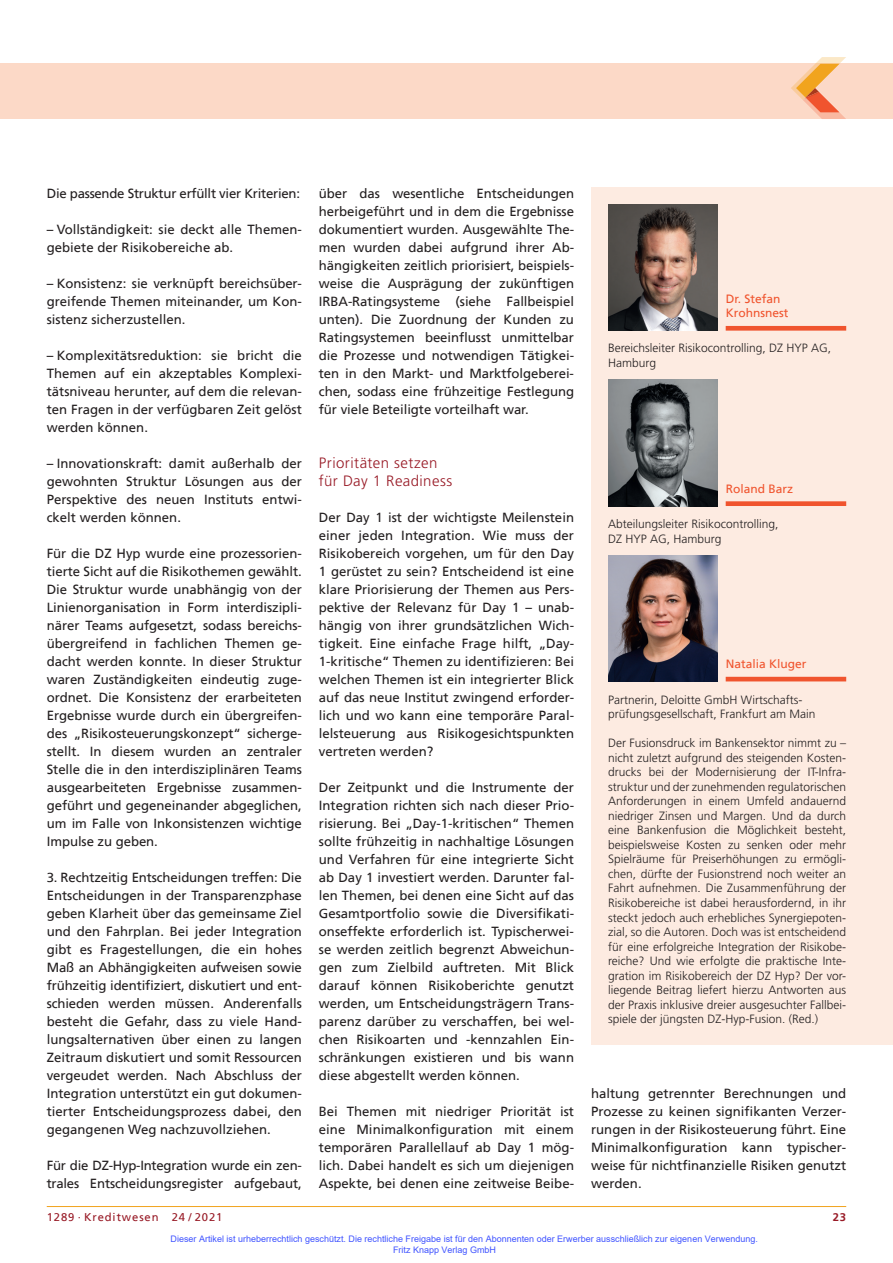
<style>
.page{position:relative;width:893px;height:1263px;background:#fff}
.page>*{position:absolute;margin:0;border:0;box-sizing:border-box;transform-origin:0 0}
.t1{font:300 15px/18px "Frutiger";letter-spacing:.03em;color:#981a26}
.t2{font:13.2px/18px "Frutiger";color:#231f20;text-align:justify}
.t3{font:13.2px/18px "Frutiger";letter-spacing:-.02em;color:#231f20}
.t4{font:300 12px/14.5px "Frutiger";color:#231f20}
.t5{font:12px/14.4px "Frutiger";color:#f0542e}
.t6{font:11.25px "Frutiger";letter-spacing:.08em;color:#981a26}
.t7{font:700 11.25px "Frutiger";color:#981a26}
.t8{font:9px/10.8px "Arial";color:#4054ff}
</style>
<div class="page">
<hr style="left:47px;top:1206px;width:799px;height:1px;background:#f1a31e">
<div style="left:0;top:64px;width:893px;height:55px;background:#fcd9c7"></div>
<svg style="left:791px;top:57px;width:55px;height:62px"></svg>
<div style="left:591px;top:187px;width:302px;height:857px;background:#fdebe1"></div>
<img style="left:608px;top:204px;width:109px;height:126px">
<div style="left:726px;top:326px;width:120px;height:5px;background:#f0542e"></div>
<img style="left:608px;top:380px;width:109px;height:126px">
<img style="left:608px;top:555px;width:109px;height:126px">
<div style="left:726px;top:501px;width:120px;height:5px;background:#f0542e"></div>
<hr style="left:726px;top:677px;width:120px;height:4px;background:#f0542e">
<p class="t3" style="left:47px;top:185px;width:255px">Die passende Struktur erfüllt vier Kriterien:</p>
<p class="t2" style="left:47px;top:221px;width:257px">– Vollständigkeit: sie deckt alle Themen&shy;gebiete der Risikobereiche ab.</p>
<p class="t2" style="left:47px;top:275px;width:257px">– Konsistenz: sie verknüpft bereichsüber&shy;greifende Themen miteinander, um Kon&shy;sistenz sicherzustellen.</p>
<p class="t2" style="left:47px;top:347px;width:257px">– Komplexitätsreduktion: sie bricht die Themen auf ein akzeptables Komplexi&shy;tätsniveau herunter, auf dem die relevan&shy;ten Fragen in der verfügbaren Zeit gelöst werden können.</p>
<p class="t2" style="left:47px;top:455px;width:257px">– Innovationskraft: damit außerhalb der gewohnten Struktur Lösungen aus der Perspektive des neuen Instituts entwi&shy;ckelt werden können.</p>
<p class="t2" style="left:47px;top:545px;width:257px">Für die DZ Hyp wurde eine prozessorien&shy;tierte Sicht auf die Risikothemen gewählt.<br>Die Struktur wurde unabhängig von der Linienorganisation in Form interdiszipli&shy;närer Teams aufgesetzt, sodass bereichs&shy;übergreifend in fachlichen Themen ge&shy;dacht werden konnte. In dieser Struktur waren Zuständigkeiten eindeutig zuge&shy;ordnet. Die Konsistenz der erarbeiteten Ergebnisse wurde durch ein übergreifen&shy;des „Risikosteuerungskonzept“ sicherge&shy;stellt. In diesem wurden an zentraler Stelle die in den interdisziplinären Teams ausgearbeiteten Ergebnisse zusammen&shy;geführt und gegeneinander abgeglichen, um im Falle von Inkonsistenzen wichtige Impulse zu geben.</p>
<p class="t2" style="left:47px;top:869px;width:257px">3. Rechtzeitig Entscheidungen treffen: Die Entscheidungen in der Transparenzphase geben Klarheit über das gemeinsame Ziel und den Fahrplan. Bei jeder Integration gibt es Fragestellungen, die ein hohes Maß an Abhängigkeiten aufweisen sowie frühzeitig identifiziert, diskutiert und ent&shy;schieden werden müssen. Anderenfalls besteht die Gefahr, dass zu viele Hand&shy;lungsalternativen über einen zu langen Zeitraum diskutiert und somit Ressourcen vergeudet werden. Nach Abschluss der Integration unterstützt ein gut dokumen&shy;tierter Entscheidungsprozess dabei, den gegangenen Weg nachzuvollziehen.</p>
<p class="t3" style="left:47px;top:1157px;width:257px">Für die DZ-Hyp-Integration wurde ein zen&shy;trales Entscheidungsregister aufgebaut,</p>
<p class="t2" style="left:319px;top:185px;width:257px">über das wesentliche Entscheidungen herbeigeführt und in dem die Ergebnisse dokumentiert wurden. Ausgewählte The&shy;men wurden dabei aufgrund ihrer Ab&shy;hängigkeiten zeitlich priorisiert, beispiels&shy;weise die Ausprägung der zukünftigen IRBA-Ratingsysteme (siehe Fallbeispiel unten). Die Zuordnung der Kunden zu Ratingsystemen beeinflusst unmittelbar die Prozesse und notwendigen Tätigkei&shy;ten in den Markt- und Marktfolgeberei&shy;chen, sodass eine frühzeitige Festlegung für viele Beteiligte vorteilhaft war.</p>
<p class="t1" style="left:319px;top:454px;width:135px">Prioritäten setzen für Day 1 Readiness</p>
<p class="t2" style="left:319px;top:509px;width:257px">Der Day 1 ist der wichtigste Meilenstein einer jeden Integration. Wie muss der Risikobereich vorgehen, um für den Day 1 gerüstet zu sein? Entscheidend ist eine klare Priorisierung der Themen aus Pers&shy;pektive der Relevanz für Day 1 – unab&shy;hängig von ihrer grundsätzlichen Wich&shy;tigkeit. Eine einfache Frage hilft, „Day-1-kritische“ Themen zu identifizieren: Bei welchen Themen ist ein integrierter Blick auf das neue Institut zwingend erforder&shy;lich und wo kann eine temporäre Paral&shy;lelsteuerung aus Risikogesichtspunkten vertreten werden?</p>
<p class="t2" style="left:319px;top:779px;width:257px">Der Zeitpunkt und die Instrumente der Integration richten sich nach dieser Prio&shy;risierung. Bei „Day-1-kritischen“ Themen sollte frühzeitig in nachhaltige Lösungen und Verfahren für eine integrierte Sicht ab Day 1 investiert werden. Darunter fal&shy;len Themen, bei denen eine Sicht auf das Gesamtportfolio sowie die Diversifikati&shy;onseffekte erforderlich ist. Typischerwei&shy;se werden zeitlich begrenzt Abweichun&shy;gen zum Zielbild auftreten. Mit Blick darauf können Risikoberichte genutzt werden, um Entscheidungsträgern Trans&shy;parenz darüber zu verschaffen, bei wel&shy;chen Risikoarten und -kennzahlen Ein&shy;schränkungen existieren und bis wann diese abgestellt werden können.</p>
<p class="t2" style="left:319px;top:1103px;width:257px">Bei Themen mit niedriger Priorität ist eine Minimalkonfiguration mit einem temporären Parallellauf ab Day 1 mög&shy;lich. Dabei handelt es sich um diejenigen Aspekte, bei denen eine zeitweise Beibe-</p>
<p class="t5" style="left:726px;top:292px;width:64px">Dr. Stefan<br>Krohnsnest</p>
<p class="t4" style="left:608px;top:341px;width:224px">Bereichsleiter Risikocontrolling, DZ HYP AG,<br>Hamburg</p>
<p class="t5" style="left:726px;top:482px;width:69px">Roland Barz</p>
<p class="t4" style="left:608px;top:517px;width:172px">Abteilungsleiter Risikocontrolling,<br>DZ HYP AG, Hamburg</p>
<p class="t5" style="left:726px;top:657px;width:82px">Natalia Kluger</p>
<p class="t4" style="left:608px;top:692px;width:209px">Partnerin, Deloitte GmbH Wirtschafts&shy;prüfungsgesellschaft, Frankfurt am Main</p>
<p class="t4" style="left:608px;top:736px;width:240px;text-align:justify">Der Fusionsdruck im Bankensektor nimmt zu – nicht zuletzt aufgrund des steigenden Kosten&shy;drucks bei der Modernisierung der IT-Infra&shy;struktur und der zunehmenden regulatorischen Anforderungen in einem Umfeld andauernd niedriger Zinsen und Margen. Und da durch eine Bankenfusion die Möglichkeit besteht, beispielsweise Kosten zu senken oder mehr Spielräume für Preiserhöhungen zu ermögli&shy;chen, dürfte der Fusionstrend noch weiter an Fahrt aufnehmen. Die Zusammenführung der Risikobereiche ist dabei herausfordernd, in ihr steckt jedoch auch erhebliches Synergiepoten&shy;zial, so die Autoren. Doch was ist entscheidend für eine erfolgreiche Integration der Risikobe&shy;reiche? Und wie erfolgte die praktische Inte&shy;gration im Risikobereich der DZ Hyp? Der vor&shy;liegende Beitrag liefert hierzu Antworten aus der Praxis inklusive dreier ausgesuchter Fallbei&shy;spiele der jüngsten DZ-Hyp-Fusion. (Red.)</p>
<p class="t2" style="left:591px;top:1085px;width:257px">haltung getrennter Berechnungen und Prozesse zu keinen signifikanten Verzer&shy;rungen in der Risikosteuerung führt. Eine Minimalkonfiguration kann typischer&shy;weise für nichtfinanzielle Risiken genutzt werden.</p>
<p class="t6" style="left:47px;top:1211px;width:177px">1289 · Kreditwesen 24 / 2021</p>
<p class="t7" style="left:833px;top:1211px;width:15px">23</p>
<p class="t8" style="left:393px;top:1233px;width:366px;text-indent:-223px">Dieser Artikel ist urheberrechtlich geschützt. Die rechtliche Freigabe ist für den Abonnenten oder Erwerber ausschließlich zur eigenen Verwendung.<br>Fritz Knapp Verlag GmbH</p>
</div>
